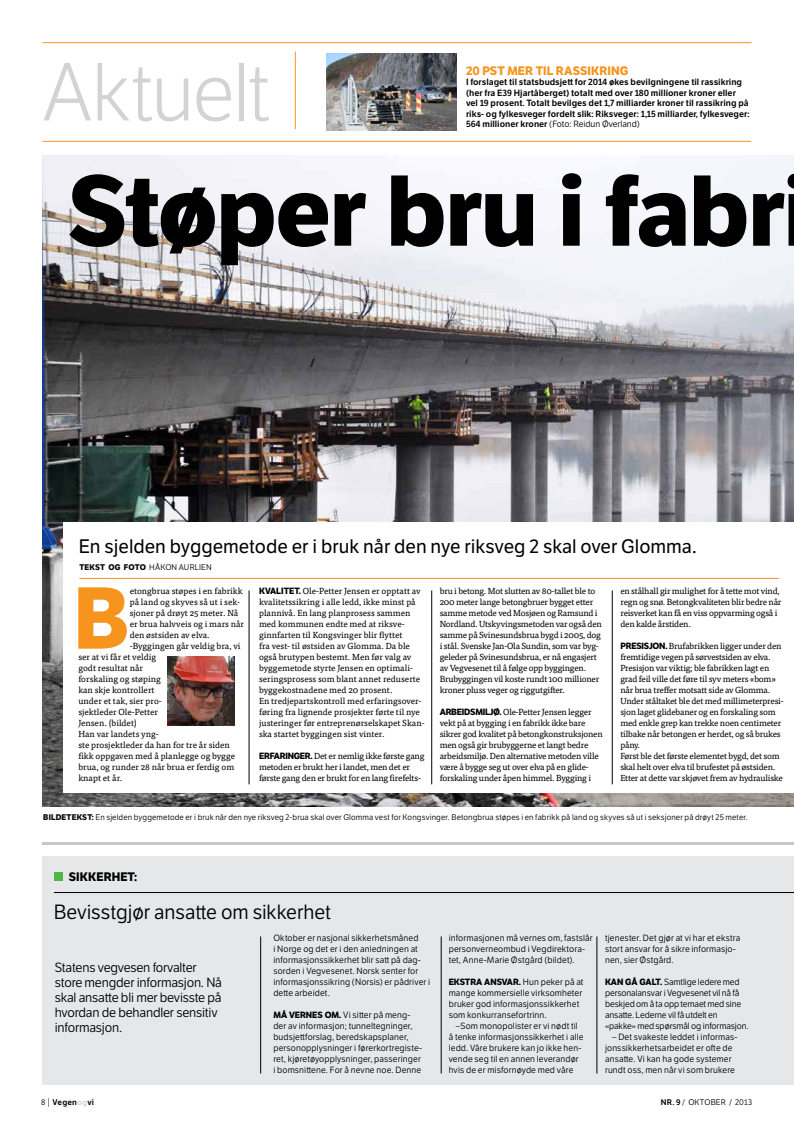
<style>
.page{position:relative;width:794px;height:1134px;background:#fff}
.page>*{position:absolute;margin:0;border:0;box-sizing:border-box;transform-origin:0 0}
.t1{font:700 97.5px "LFT Etica";letter-spacing:-.01em;color:#000}
.t2{font:700 85.2px "LFT Etica";color:#f7941e}
.t3{font:300 80px "LFT Etica";color:#d1d3d4}
.t4{font:20px "LFT Etica";letter-spacing:-.005em;color:#000}
.t5{font:19px "LFT Etica";color:#000}
.t6{font:13px/15px "LFT Etica";letter-spacing:-.015em;color:#000}
.t7{font:700 12px "LFT Etica";letter-spacing:.005em;color:#f7941e}
.t8{font:700 12px "LFT Etica";color:#000}
.t9{font:8.8px/11px "Tisa OT";letter-spacing:-.025em;color:#000}
.t10{font:8.8px/11px "LFT Etica";letter-spacing:.015em;color:#000}
.t11{font:8.8px/11px "Tisa OT";color:#000}
.t12{font:600 8.8px/10.6px "LFT Etica";color:#000}
.t13{font:8.8px/11px "LFT Etica";letter-spacing:-.01em;color:#000}
.t14{font:700 8.8px "LFT Etica";letter-spacing:-.025em;color:#000}
.t15{font:8px "LFT Etica";letter-spacing:.015em;color:#000}
.t16{font:700 8px "LFT Etica";letter-spacing:.025em;color:#000}
.t17{font:600 8px "LFT Etica";letter-spacing:.02em;color:#000}
.s1{font-weight:600}
.s2{font-weight:700}
.s3{font-family:"LFT Etica";font-weight:700}
.s4{font-weight:400}
.s5{font-weight:400;font-size:9.6px}
.s6{color:#d1d3d4}
</style>
<div class="page">
<img style="left:43px;top:155px;width:751px;height:651px">
<hr style="left:295px;top:52px;width:1px;height:77px;background:#f7941e">
<img style="left:327px;top:54px;width:129px;height:77px">
<hr style="left:43px;top:42px;width:708px;height:1px;background:#f7941e">
<hr style="left:43px;top:141px;width:708px;height:1px;background:#f7941e">
<hr style="left:42px;top:842px;width:752px;height:3px;background:#c7c8ca">
<div style="left:63px;top:522px;width:731px;height:270px;background:#fff"></div>
<hr style="left:79px;top:578px;width:700px;height:1px;background:#f7941e">
<hr style="left:249px;top:590px;width:1px;height:194px;background:#000">
<hr style="left:431px;top:590px;width:1px;height:194px;background:#000">
<hr style="left:612px;top:590px;width:1px;height:194px;background:#000">
<div style="left:43px;top:856px;width:751px;height:228px;background:#e6e7e8"></div>
<hr style="left:441px;top:936px;width:1px;height:137px;background:#000">
<hr style="left:596px;top:936px;width:1px;height:137px;background:#000">
<hr style="left:54px;top:892px;width:740px;height:1px;background:#000">
<div style="left:54px;top:872px;width:9px;height:9px;background:#50b848"></div>
<hr style="left:260px;top:936px;width:1px;height:137px;background:#000">
<img style="left:167px;top:656px;width:67px;height:69px">
<h3 class="t3" style="left:42px;top:47px;width:230px">Aktuelt</h3>
<h3 class="t7" style="left:466px;top:63px;width:163px">20 PST MER TIL RASSIKRI NG</h3>
<p class="t12" style="left:466px;top:77px;width:285px">I forslaget til statsbudsjett for 2014 økes bevilgningene til rassikring (her fra E39 Hjartåberget) totalt med over 180 millioner kroner eller vel 19 prosent. Totalt bevilges det 1,7 milliarder kroner til rassikring på riks- og fylkesveger fordelt slik: Riksveger: 1,15 milliarder, fylkesveger:</p>
<p class="t10" style="left:466px;top:119px;width:175px"><span class="s1">564 millioner kroner</span> (Foto: Reidun Øverland)</p>
<h1 class="t1" style="left:68px;top:152px;width:718px">STØPER BRU I FABR</h1>
<h3 class="t5" style="left:79px;top:535px;width:619px">En sjelden byggemetode er i bruk når den nye riksveg 2 skal over Glomma.</h3>
<p class="t16" style="left:79px;top:562px;width:17px">TEKST</p>
<p class="t15" style="left:108px;top:563px;width:105px"><span class="s2">OG FOTO</span> HÅKON AURLIEN</p>
<h2 class="t2" style="left:74px;top:566px;width:58px">B</h2>
<p class="t11" style="left:130px;top:585px;width:115px">etongbrua støpes i en fabrikk</p>
<p class="t11" style="left:130px;top:596px;width:112px">på land og skyves så ut i sek-</p>
<p class="t11" style="left:130px;top:607px;width:110px">sjoner på drøyt 25 meter. Nå</p>
<p class="t11" style="left:130px;top:618px;width:116px">er brua halvveis og i mars når</p>
<p class="t11" style="left:130px;top:629px;width:81px">den østsiden av elva.</p>
<p class="t11" style="left:130px;top:640px;width:112px">-Byggingen går veldig bra, vi</p>
<p class="t11" style="left:78px;top:651px;width:79px">ser at vi får et veldig</p>
<p class="t11" style="left:78px;top:662px;width:66px">godt resultat når</p>
<p class="t11" style="left:78px;top:673px;width:84px">forskaling og støping</p>
<p class="t11" style="left:78px;top:684px;width:78px">kan skje kontrollert</p>
<p class="t11" style="left:78px;top:695px;width:85px">under et tak, sier pro-</p>
<p class="t11" style="left:78px;top:706px;width:81px">sjektleder Ole-Petter</p>
<p class="t11" style="left:78px;top:717px;width:60px">Jensen. (bildet)</p>
<p class="t11" style="left:78px;top:728px;width:82px">Han var landets yng-</p>
<p class="t11" style="left:78px;top:739px;width:153px">ste prosjektleder da han for tre år siden</p>
<p class="t11" style="left:78px;top:750px;width:158px">fikk oppgaven med å planlegge og bygge</p>
<p class="t11" style="left:78px;top:761px;width:157px">brua, og runder 28 når brua er ferdig om</p>
<p class="t11" style="left:78px;top:772px;width:46px">knapt et år.</p>
<p class="t11" style="left:259px;top:585px;width:167px"><span class="s3">KVALITET.</span> Ole-Petter Jensen er opptatt av kvalitetssikring i alle ledd, ikke minst på plannivå. En lang planprosess sammen med kommunen endte med at riksve&shy;ginnfarten til Kongsvinger blir flyttet<br>fra vest- til østsiden av Glomma. Da ble også brutypen bestemt. Men før valg av byggemetode styrte Jensen en optimali&shy;seringsprosess som blant annet reduserte byggekostnadene med 20 prosent.<br>En tredjepartskontroll med erfaringsover&shy;føring fra lignende prosjekter førte til nye justeringer før entreprenørselskapet Skan&shy;ska startet byggingen sist vinter.</p>
<p class="t9" style="left:259px;top:750px;width:167px"><span class="s3">ERFARINGER.</span> Det er nemlig ikke første gang metoden er brukt her i landet, men det er første gang den er brukt for en lang firefelts-</p>
<p class="t9" style="left:440px;top:585px;width:164px">bru i betong. Mot slutten av 80-tallet ble to 200 meter lange betongbruer bygget etter samme metode ved Mosjøen og Ramsund i Nordland. Utskyvingsmetoden var også den samme på Svinesundsbrua bygd i 2005, dog i stål. Svenske Jan-Ola Sundin, som var byg&shy;geleder på Svinesundsbrua, er nå engasjert av Vegvesenet til å følge opp byggingen.<br>Brubyggingen vil koste rundt 100 millioner kroner pluss veger og riggutgifter.</p>
<p class="t9" style="left:440px;top:706px;width:164px"><span class="s3">ARBEIDSMILJØ.</span> Ole-Petter Jensen legger vekt på at bygging i en fabrikk ikke bare sikrer god kvalitet på betongkonstruksjonen men også gir brubyggerne et langt bedre arbeidsmiljø. Den alternative metoden ville være å bygge seg ut over elva på en glide&shy;forskaling under åpen himmel. Bygging i</p>
<p class="t9" style="left:620px;top:585px;width:162px">en stålhall gir mulighet for å tette mot vind, regn og snø. Betongkvaliteten blir bedre når reisverket kan få en viss oppvarming også i den kalde årstiden.</p>
<p class="t14" style="left:620px;top:640px;width:30px">PRESISJON</p>
<p class="t9" style="left:620px;top:640px;width:165px;text-indent:45px"><span class="s3">.</span> Brufabrikken ligger under den fremtidige vegen på sørvestsiden av elva.<br>Presisjon var viktig; ble fabrikken lagt en grad feil ville det føre til syv meters «bom» når brua treffer motsatt side av Glomma.<br>Under ståltaket ble det med millimeterpresi&shy;sjon laget glidebaner og en forskaling som med enkle grep kan trekke noen centimeter tilbake når betongen er herdet, og så brukes påny.<br>Først ble det første elementet bygd, det som skal helt over elva til brufestet på østsiden.<br>Etter at dette var skjøvet frem av hydrauliske</p>
<p class="t16" style="left:43px;top:812px;width:40px">BILDETEKST</p>
<p class="t15" style="left:92px;top:812px;width:657px"><span class="s2">:</span> En sjelden byggemetode er i bruk når den nye riksveg 2-brua skal over Glomma vest for Kongsvinger. Betongbrua støpes i en fabrikk på land og skyves så ut i seksjoner på drøyt 25 meter.</p>
<h3 class="t8" style="left:69px;top:869px;width:37px">SI KKERHE</h3>
<h3 class="t8" style="left:128px;top:869px;width:11px">T:</h3>
<h3 class="t4" style="left:54px;top:900px;width:278px">Bevisstgjør ansatte om sikkerhet</h3>
<h3 class="t6" style="left:55px;top:960px;width:169px">Statens vegvesen forvalter store mengder informasjon. Nå skal ansatte bli mer bevisste på hvordan de behandler sensitiv informasjon.</h3>
<p class="t10" style="left:273px;top:933px;width:158px">Oktober er nasjonal sikkerhetsmåned<br>i Norge og det er i den anledningen at informasjonssikkerhet blir satt på dag&shy;sorden i Vegvesenet. Norsk senter for informasjonssikring (Norsis) er pådriver i dette arbeidet.</p>
<p class="t10" style="left:273px;top:1010px;width:150px"><span class="s2">MÅ VERNES OM.</span> Vi sitter på meng&shy;der av informasjon; tunneltegninger, budsjettforslag, beredskapsplaner, personopplysninger i førerkortregiste&shy;ret, kjøretøyopplysninger, passeringer i bomsnittene. For å nevne noe. Denne</p>
<p class="t10" style="left:449px;top:933px;width:145px">informasjonen må vernes om, fastslår personverneombud i Vegdirektora&shy;tet, Anne-Marie Østgård (bildet).</p>
<p class="t14" style="left:449px;top:977px;width:12px">EKST</p>
<p class="t14" style="left:470px;top:977px;width:21px">RAANS</p>
<p class="t10" style="left:449px;top:977px;width:136px;text-indent:53px"><span class="s2">VAR.</span> Hun peker på at mange kommersielle virksomheter bruker god informasjonssikkerhet som konkurransefortrinn.</p>
<p class="t10" style="left:449px;top:1021px;width:136px;text-indent:7px">–Som monopolister er vi nødt til å tenke informasjonssikkerhet i alle ledd. Våre brukere kan jo ikke hen&shy;vende seg til en annen leverandør hvis de er misfornøyde med våre</p>
<p class="t10" style="left:605px;top:933px;width:137px">tjenester. Det gjør at vi har et ekstra stort ansvar for å sikre informasjo&shy;nen, sier Østgård.</p>
<p class="t14" style="left:605px;top:977px;width:7px">KAN</p>
<p class="t13" style="left:605px;top:977px;width:145px;text-indent:20px"><span class="s2">GÅ GALT.</span> Samtlige ledere med personalansvar i Vegvesenet vil nå få beskjed om å ta opp temaet med sine ansatte. Lederne vil få utdelt en «pakke» med spørsmål og informasjon.</p>
<p class="t10" style="left:605px;top:1032px;width:134px;text-indent:7px">– Det svakeste leddet i informas&shy;jonssikkerhetsarbeidet er ofte de ansatte. Vi kan ha gode systemer rundt oss, men når vi som brukere</p>
<p class="t17" style="left:41px;top:1097px;width:54px"><span class="s4">8</span> <span class="s5">|</span> Vegen<span class="s6">og</span>vi</p>
<p class="t15" style="left:661px;top:1097px;width:93px"><span class="s1">nr. 9</span> / OKTOBER / 2013</p>
</div>
